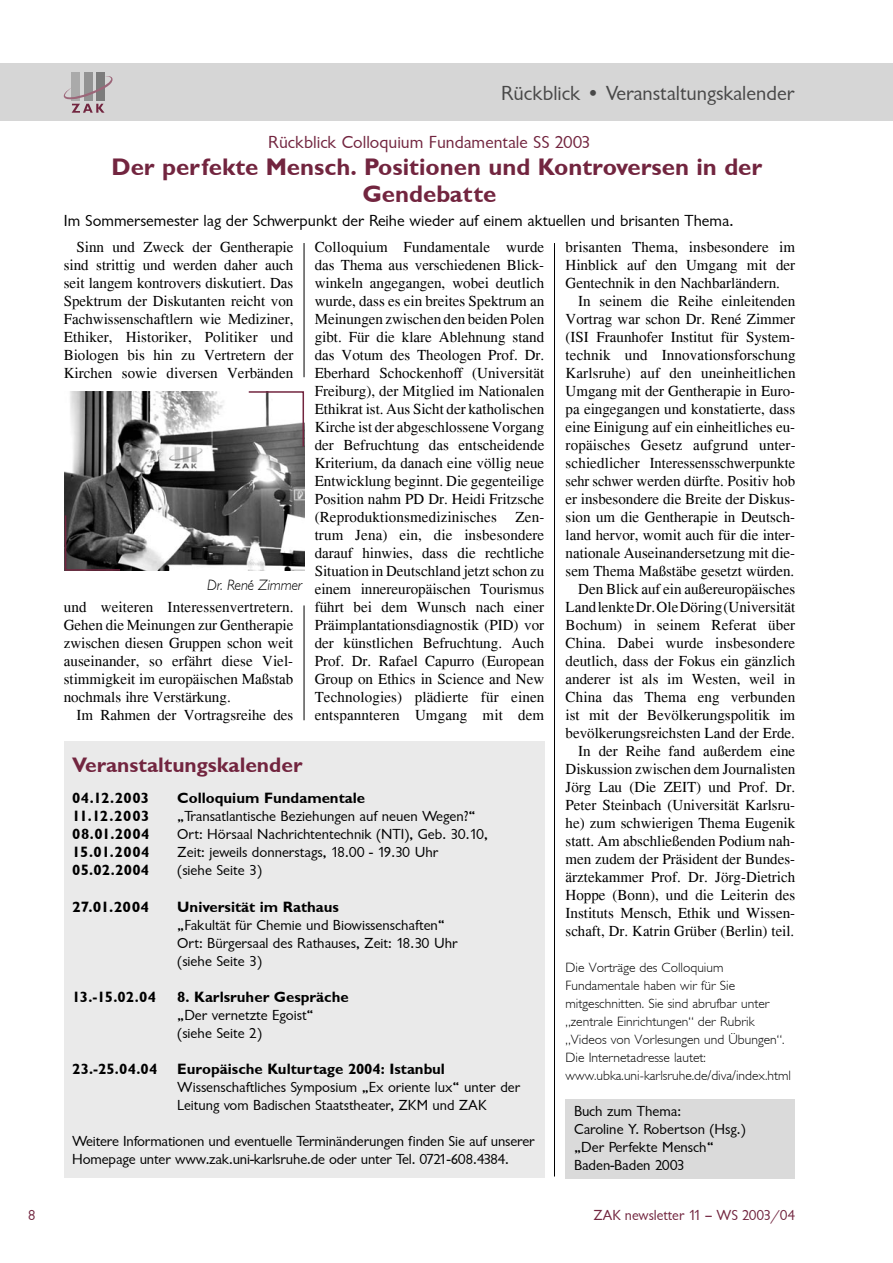
<style>
.page{position:relative;width:893px;height:1263px;background:#fff}
.page>*{position:absolute;margin:0;border:0;box-sizing:border-box;transform-origin:0 0}
.t1{font:24px/27px "Garrison Sans BOLD";color:#72253f}
.t2{font:21px "Garrison Sans";color:#484848}
.t3{font:21px "Garrison Sans BOLD";color:#72253f}
.t4{font:18px "Garrison Sans";color:#72253f}
.t5{font:16.5px "Garrison Sans";color:#000}
.t6{font:15px/18px "Times New Roman";color:#000;text-align:justify}
.t7{font:15px/18px "Garrison Sans";color:#000}
.t8{font:15px "Garrison Sans BOLD";color:#000}
.t9{font:15px "Garrison Sans";color:#72253f}
.t10{font:15px "Garrison Light Sans ITALIC";letter-spacing:-.02em;color:#000}
.t11{font:15px "Garrison Sans BOLD";color:#000;scale:1.04 1}
.t12{font:13.5px/18px "Garrison Light Sans";color:#000}
</style>
<div class="page">
<div style="left:0;top:64px;width:893px;height:57px;background:#d6d6d6"></div>
<div style="left:72px;top:72px;width:8px;height:29px;background:#aaa"></div>
<div style="left:96px;top:72px;width:8px;height:29px;background:#7c7c7c"></div>
<div style="left:84px;top:72px;width:8px;height:29px;background:#939393"></div>
<svg style="left:64px;top:75px;width:49px;height:38px"></svg>
<div style="left:64px;top:741px;width:480px;height:437px;background:#eaeaea"></div>
<img style="left:65px;top:391px;width:239px;height:180px">
<svg style="left:247px;top:391px;width:58px;height:57px"></svg>
<svg style="left:64px;top:514px;width:58px;height:57px;background:#3b3738"></svg>
<div style="left:566px;top:1100px;width:229px;height:79px;background:#dadada"></div>
<hr style="left:304px;top:243px;width:1px;height:134px;background:#000">
<hr style="left:304px;top:605px;width:1px;height:115px;background:#000">
<hr style="left:554px;top:243px;width:1px;height:933px;background:#000">
<h2 class="t2" style="left:501px;top:82px;width:295px">Rückblick • Veranstaltungskalender</h2>
<p class="t4" style="left:268px;top:133px;width:324px">Rückblick Colloquium Fundamentale SS 2003</p>
<h1 class="t1" style="left:362px;top:154px;width:401px;text-indent:-251px">Der perfekte Mensch. Positionen und Kontroversen in der<br>Gendebatte</h1>
<p class="t5" style="left:64px;top:212px;width:671px">Im Sommersemester lag der Schwerpunkt der Reihe wieder auf einem aktuellen und brisanten Thema.</p>
<p class="t6" style="left:64px;top:238px;width:231px;text-indent:13px">Sinn und Zweck der Gentherapie sind strittig und werden daher auch seit langem kontrovers diskutiert. Das Spektrum der Diskutanten reicht von Fachwissenschaftlern wie Mediziner, Ethiker, Historiker, Politiker und Biologen bis hin zu Vertretern der Kirchen sowie diversen Verbänden</p>
<p class="t6" style="left:315px;top:238px;width:231px">Colloquium Fundamentale wurde das Thema aus verschiedenen Blick&shy;winkeln angegangen, wobei deutlich wurde, dass es ein breites Spektrum an Meinungen zwischen den beiden Polen gibt. Für die klare Ablehnung stand das Votum des Theologen Prof. Dr.<br>Eberhard Schockenhoff (Universität Freiburg), der Mitglied im Nationalen Ethikrat ist. Aus Sicht der katholischen Kirche ist der abgeschlossene Vorgang der Befruchtung das entscheidende Kriterium, da danach eine völlig neue Entwicklung beginnt. Die gegenteilige Position nahm PD Dr. Heidi Fritzsche (Reproduktionsmedizinisches Zen&shy;trum Jena) ein, die insbesondere darauf hinwies, dass die rechtliche Situation in Deutschland jetzt schon zu einem innereuropäischen Tourismus führt bei dem Wunsch nach einer Präimplantationsdiagnostik (PID) vor der künstlichen Befruchtung. Auch Prof. Dr. Rafael Capurro (European Group on Ethics in Science and New Technologies) plädierte für einen entspannteren Umgang mit dem</p>
<p class="t6" style="left:566px;top:238px;width:231px">brisanten Thema, insbesondere im Hinblick auf den Umgang mit der Gentechnik in den Nachbarländern.</p>
<p class="t6" style="left:566px;top:292px;width:232px;text-align:right">In seinem die Reihe einleitenden Vortrag war schon Dr. René Zimmer (ISI Fraunhofer Institut für System&shy;technik und Innovationsforschung Karlsruhe) auf den uneinheitlichen Umgang mit der Gentherapie in Euro&shy;pa eingegangen und konstatierte, dass eine Einigung auf ein einheitliches eu&shy;ropäisches Gesetz aufgrund unter&shy;schiedlicher Interessensschwerpunkte sehr schwer werden dürfte. Positiv hob er insbesondere die Breite der Diskus&shy;sion um die Gentherapie in Deutsch&shy;land hervor, womit auch für die inter&shy;nationale Auseinandersetzung mit die&shy;sem Thema Maßstäbe gesetzt würden.<br>Den Blick auf ein außereuropäisches Land lenkte Dr. Ole Döring (Universität Bochum) in seinem Referat über China. Dabei wurde insbesondere deutlich, dass der Fokus ein gänzlich anderer ist als im Westen, weil in China das Thema eng verbunden ist mit der Bevölkerungspolitik im bevölkerungsreichsten Land der Erde.<br>In der Reihe fand außerdem eine Diskussion zwischen dem Journalisten Jörg Lau (Die ZEIT) und Prof. Dr.<br>Peter Steinbach (Universität Karlsru&shy;he) zum schwierigen Thema Eugenik statt. Am abschließenden Podium nah&shy;men zudem der Präsident der Bundes&shy;ärztekammer Prof. Dr. Jörg-Dietrich Hoppe (Bonn), und die Leiterin des Instituts Mensch, Ethik und Wissen&shy;schaft, Dr. Katrin Grüber (Berlin) teil.</p>
<p class="t12" style="left:566px;top:959px;width:227px">Die Vorträge des Colloquium Fundamentale haben wir für Sie mitgeschnitten. Sie sind abrufbar unter „zentrale Einrichtungen“ der Rubrik „Videos von Vorlesungen und Übungen“.<br>Die Internetadresse lautet: www.ubka.uni-karlsruhe.de/diva/index.html</p>
<p class="t10" style="left:207px;top:576px;width:96px">Dr. René Zimmer</p>
<p class="t6" style="left:64px;top:598px;width:231px">und weiteren Interessenvertretern.<br>Gehen die Meinungen zur Gentherapie zwischen diesen Gruppen schon weit auseinander, so erfährt diese Viel&shy;stimmigkeit im europäischen Maßstab nochmals ihre Verstärkung.</p>
<p class="t6" style="left:77px;top:706px;width:218px">Im Rahmen der Vortragsreihe des</p>
<h2 class="t3" style="left:72px;top:753px;width:232px">Veranstaltungskalender</h2>
<p class="t8" style="left:72px;top:790px;width:78px">04.12.2003</p>
<p class="t8" style="left:177px;top:790px;width:189px">Colloquium Fundamentale</p>
<p class="t8" style="left:72px;top:808px;width:79px">11.12.2003</p>
<p class="t7" style="left:177px;top:808px;width:300px">„Transatlantische Beziehungen auf neuen Wegen?“</p>
<p class="t8" style="left:72px;top:826px;width:79px">08.01.2004</p>
<p class="t7" style="left:177px;top:826px;width:312px">Ort: Hörsaal Nachrichtentechnik (NTI), Geb. 30.10,</p>
<p class="t8" style="left:72px;top:844px;width:79px">15.01.2004</p>
<p class="t7" style="left:177px;top:844px;width:263px">Zeit: jeweils donnerstags, 18.00 - 19.30 Uhr</p>
<p class="t8" style="left:72px;top:862px;width:78px">05.02.2004</p>
<p class="t7" style="left:177px;top:862px;width:86px">(siehe Seite 3)</p>
<p class="t11" style="left:72px;top:898px;width:75px">27.01.2004</p>
<p class="t8" style="left:177px;top:898px;width:163px">Universität im Rathaus</p>
<p class="t7" style="left:177px;top:916px;width:282px">„Fakultät für Chemie und Biowissenschaften“<br>Ort: Bürgersaal des Rathauses, Zeit: 18.30 Uhr (siehe Seite 3)</p>
<p class="t8" style="left:72px;top:988px;width:85px">13.-15.02.04</p>
<p class="t8" style="left:177px;top:988px;width:173px">8. Karlsruher Gespräche</p>
<p class="t7" style="left:177px;top:1006px;width:138px">„Der vernetzte Egoist“ (siehe Seite 2)</p>
<p class="t8" style="left:72px;top:1060px;width:87px">23.-25.04.04</p>
<p class="t8" style="left:177px;top:1060px;width:269px">Europäische Kulturtage 2004: Istanbul</p>
<p class="t7" style="left:177px;top:1078px;width:344px">Wissenschaftliches Symposium „Ex oriente lux“ unter der<br>Leitung vom Badischen Staatstheater, ZKM und ZAK</p>
<p class="t7" style="left:72px;top:1132px;width:464px">Weitere Informationen und eventuelle Terminänderungen finden Sie auf unserer<br>Homepage unter www.zak.uni-karlsruhe.de oder unter Tel. 0721-608.4384.</p>
<p class="t7" style="left:574px;top:1102px;width:173px">Buch zum Thema:<br>Caroline Y. Robertson (Hsg.) „Der Perfekte Mensch“<br>Baden-Baden 2003</p>
<p class="t9" style="left:28px;top:1207px;width:9px">8</p>
<p class="t9" style="left:594px;top:1207px;width:203px">ZAK newsletter 11 – WS 2003/04</p>
</div>
